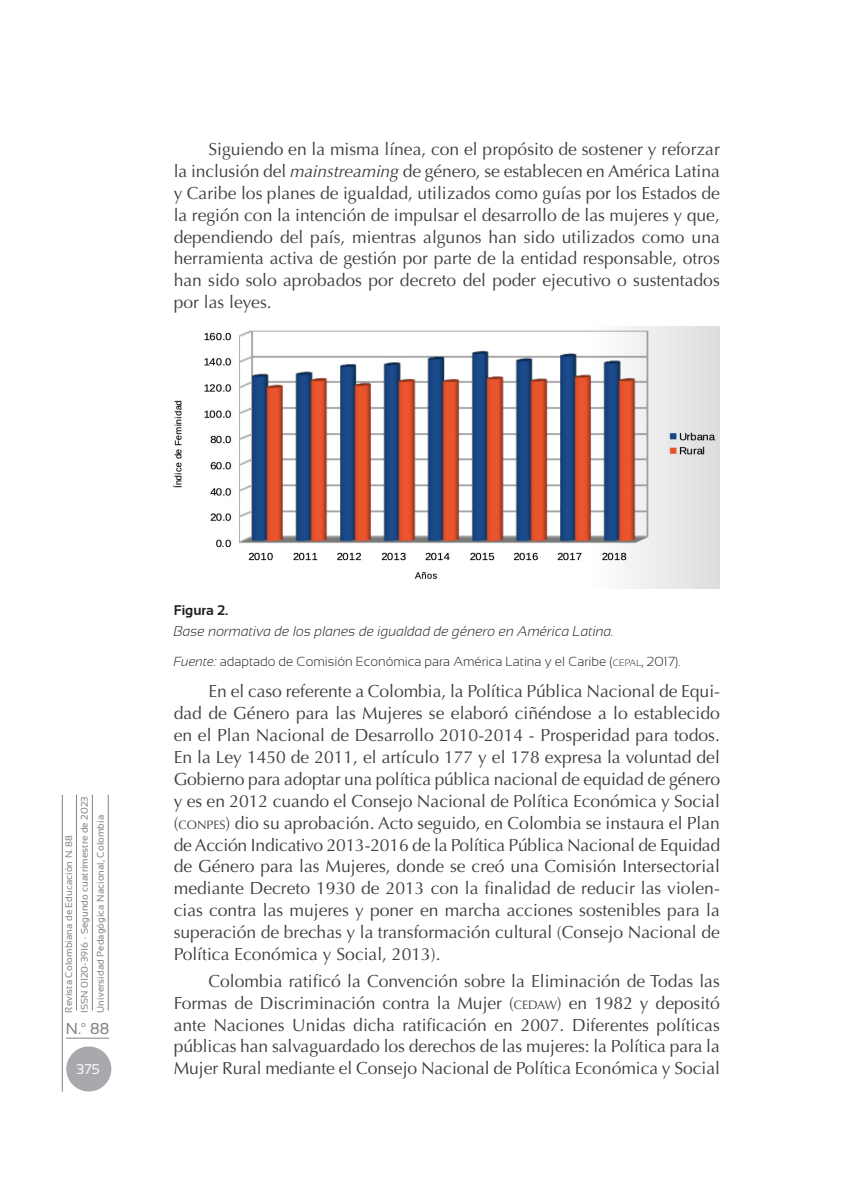
<style>
.page{position:relative;width:844px;height:1191px;background:#fff}
.page>*{position:absolute;margin:0;border:0;box-sizing:border-box;transform-origin:0 0}
.Texto_Secun{font:17.5px/21.9px "Optima";color:#3e3e3f;text-align:justify}
.t1{font:15.75px "Sansation";color:#808285}
.Nombre_tabla{font:italic 300 14px "Sansation";color:#231f20}
.Tit_tabla{font:700 14px "Sansation";color:#231f20}
.t2{font:14px "Sansation";color:#fff}
.Fuente_tabla_-_graf{font:300 13.12px "Sansation";color:#231f20}
.t3{font:9.62px/15.4px "Sansation";letter-spacing:.01em;color:#808285}
.s1{font-style:italic}
.s2{font-size:9.1px}
.s3{font-size:12.25px}
.s4{font-style:inherit}
</style>
<div class="page">
<hr style="left:62px;top:794px;width:1px;height:297px;background:#808285">
<hr style="left:76px;top:794px;width:1px;height:216px;background:#808285">
<hr style="left:92px;top:794px;width:1px;height:216px;background:#808285">
<hr style="left:108px;top:794px;width:1px;height:216px;background:#808285">
<hr style="left:66px;top:1037px;width:43px;height:1px;background:#808285">
<div style="left:66px;top:1046px;width:45px;height:45px;background:#a8a9ad;border-radius:50%"></div>
<img style="left:174px;top:327px;width:545px;height:261px">
<p class="Texto_Secun" style="left:174px;top:138px;width:547px;text-indent:35px">Siguiendo en la misma línea, con el propósito de sostener y reforzar la inclusión del <span class="s1">mainstreaming</span> de género, se establecen en América Latina y Caribe los planes de igualdad, utilizados como guías por los Estados de la región con la intención de impulsar el desarrollo de las mujeres y que, dependiendo del país, mientras algunos han sido utilizados como una herramienta activa de gestión por parte de la entidad responsable, otros han sido solo aprobados por decreto del poder ejecutivo o sustentados por las leyes.</p>
<p class="t3" style="left:61px;top:1012px;width:218px;rotate:-90deg">Revista Colombiana de Educación N. 88<br>ISSN 0120-3916 · Segundo cuatrimestre de 2023</p>
<p class="t3" style="left:93px;top:1012px;width:199px;rotate:-90deg">Universidad Pedagógica Nacional, Colombia</p>
<p class="t1" style="left:66px;top:1019px;width:45px">N.º 88</p>
<p class="t2" style="left:76px;top:1061px;width:25px">375</p>
<p class="Tit_tabla" style="left:174px;top:602px;width:56px">Figura 2.</p>
<p class="Nombre_tabla" style="left:174px;top:623px;width:441px">Base normativa de los planes de igualdad de género en América Latina.</p>
<p class="Fuente_tabla_-_graf" style="left:174px;top:653px;width:508px"><span class="s1">Fuente:</span> adaptado de Comisión Económica para América Latina y el Caribe (<span class="s2">CEPAL</span>, 2017).</p>
<p class="Texto_Secun" style="left:174px;top:680px;width:547px;text-indent:35px">En el caso referente a Colombia, la Política Pública Nacional de Equi&shy;dad de Género para las Mujeres se elaboró ciñéndose a lo establecido en el Plan Nacional de Desarrollo 2010-2014 - Prosperidad para todos.<br>En la Ley 1450 de 2011, el artículo 177 y el 178 expresa la voluntad del Gobierno para adoptar una política pública nacional de equidad de género y es en 2012 cuando el Consejo Nacional de Política Económica y Social (<span class="s3">CONPES</span>) dio su aprobación. Acto seguido, en Colombia se instaura el Plan de Acción Indicativo 2013-2016 de la Política Pública Nacional de Equidad de Género para las Mujeres, donde se creó una Comisión Intersectorial mediante Decreto 1930 de 2013 con la finalidad de reducir las violen&shy;cias contra las mujeres y poner en marcha acciones sostenibles para la superación de brechas y la transformación cultural (Consejo Nacional de Política Económica y Social, 2013).</p>
<p class="Texto_Secun" style="left:174px;top:970px;width:547px;text-indent:35px">Colombia ratificó la Convención sobre la Eliminación de Todas las Formas de Discriminación contra la Mujer (<span class="s3">CEDAW</span><span class="s4">)</span> en 1982 y depositó ante Naciones Unidas dicha ratificación en 2007. Diferentes políticas públicas han salvaguardado los derechos de las mujeres: la Política para la Mujer Rural mediante el Consejo Nacional de Política Económica y Social</p>
</div>
